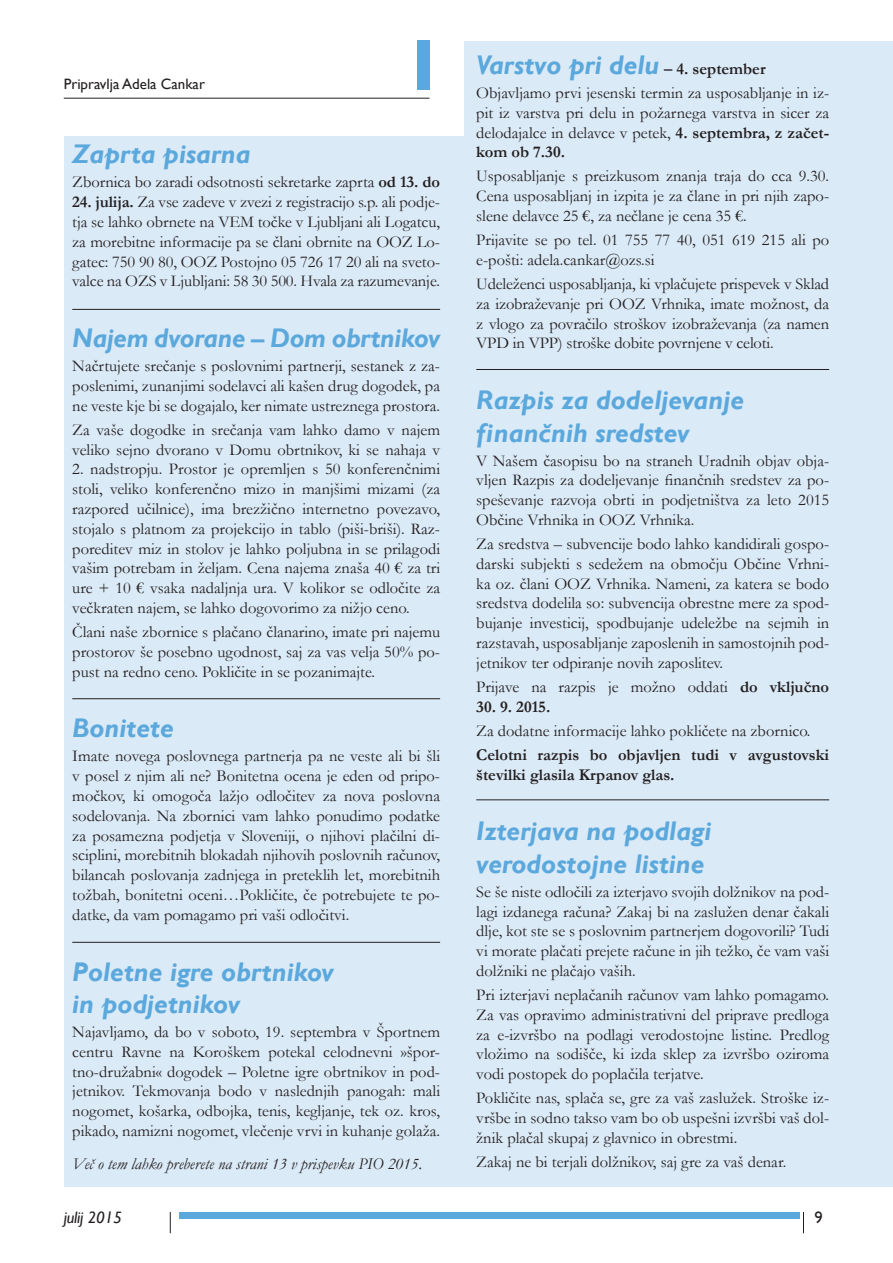
<style>
.page{position:relative;width:893px;height:1263px;background:#fff}
.page>*{position:absolute;margin:0;border:0;box-sizing:border-box;transform-origin:0 0}
.t1{font:italic 700 27px/32.4px "Gill Sans";color:#5ba8dc}
.t2{font:16.5px/19.8px "Garamond";color:#231f20;text-align:justify}
.t3{font:700 16.5px/19.8px "Garamond";color:#231f20}
.t4{font:italic 16.5px "Garamond";color:#231f20}
.t5{font:italic 16.5px "Gill Sans";letter-spacing:-.01em;color:#231f20}
.t6{font:16.5px "Gill Sans";color:#231f20}
.t7{font:15px "Gill Sans";color:#231f20}
.s1{font-weight:700}
.s2{font-family:"Garamond";font-style:normal;font-size:16.5px;color:#231f20}
</style>
<div class="page">
<svg style="left:803px;top:1212px;width:1px;height:21px"></svg>
<div style="left:179px;top:1212px;width:620px;height:6px;background:#5ba8dc"></div>
<svg style="left:170px;top:1212px;width:1px;height:21px"></svg>
<div style="left:464px;top:41px;width:429px;height:1145px;background:#dbeaf7"></div>
<div style="left:64px;top:136px;width:441px;height:1050px;background:#dbeaf7"></div>
<hr style="left:476px;top:369px;width:353px;height:1px;background:#231f20">
<hr style="left:476px;top:799px;width:353px;height:1px;background:#231f20">
<hr style="left:72px;top:698px;width:368px;height:1px;background:#231f20">
<hr style="left:72px;top:942px;width:368px;height:1px;background:#231f20">
<hr style="left:72px;top:309px;width:368px;height:1px;background:#231f20">
<hr style="left:64px;top:98px;width:365px;height:1px;background:#231f20">
<div style="left:417px;top:40px;width:12px;height:49px;background:#5ba8dc"></div>
<p class="t7" style="left:64px;top:76px;width:143px">Pripravlja Adela Cankar</p>
<h1 class="t1" style="left:72px;top:139px;width:180px">Zaprta pisarna</h1>
<p class="t2" style="left:72px;top:172px;width:369px">Zbornica bo zaradi odsotnosti sekretarke zaprta <span class="s1">od 13. do</span></p>
<p class="t2" style="left:72px;top:192px;width:369px"><span class="s1">24. julija.</span> Za vse zadeve v zvezi z registracijo s.p. ali podje&shy;tja se lahko obrnete na VEM točke v Ljubljani ali Logatcu, za morebitne informacije pa se člani obrnite na OOZ Lo&shy;gatec: 750 90 80, OOZ Postojno 05 726 17 20 ali na sveto&shy;valce na OZS v Ljubljani: 58 30 500. Hvala za razumevanje.</p>
<h1 class="t1" style="left:72px;top:322px;width:369px">Najem dvorane – Dom obrtnikov</h1>
<p class="t2" style="left:72px;top:356px;width:369px">Načrtujete srečanje s poslovnimi partnerji, sestanek z za&shy;poslenimi, zunanjimi sodelavci ali kašen drug dogodek, pa ne veste kje bi se dogajalo, ker nimate ustreznega prostora.</p>
<p class="t2" style="left:72px;top:419px;width:369px">Za vaše dogodke in srečanja vam lahko damo v najem veliko sejno dvorano v Domu obrtnikov, ki se nahaja v</p>
<p class="t2" style="left:72px;top:459px;width:369px">2. nadstropju. Prostor je opremljen s 50 konferenčnimi stoli, veliko konferenčno mizo in manjšimi mizami (za razpored učilnice), ima brezžično internetno povezavo, stojalo s platnom za projekcijo in tablo (piši-briši). Raz&shy;poreditev miz in stolov je lahko poljubna in se prilagodi vašim potrebam in željam. Cena najema znaša 40 € za tri ure + 10 € vsaka nadaljnja ura. V kolikor se odločite za večkraten najem, se lahko dogovorimo za nižjo ceno.</p>
<p class="t2" style="left:72px;top:621px;width:369px">Člani naše zbornice s plačano članarino, imate pri najemu prostorov še posebno ugodnost, saj za vas velja 50% po&shy;pust na redno ceno. Pokličite in se pozanimajte.</p>
<h1 class="t1" style="left:72px;top:713px;width:103px">Bonitete</h1>
<p class="t2" style="left:72px;top:746px;width:369px">Imate novega poslovnega partnerja pa ne veste ali bi šli v posel z njim ali ne? Bonitetna ocena je eden od pripo&shy;močkov, ki omogoča lažjo odločitev za nova poslovna sodelovanja. Na zbornici vam lahko ponudimo podatke za posamezna podjetja v Sloveniji, o njihovi plačilni di&shy;sciplini, morebitnih blokadah njihovih poslovnih računov, bilancah poslovanja zadnjega in preteklih let, morebitnih tožbah, bonitetni oceni…Pokličite, če potrebujete te po&shy;datke, da vam pomagamo pri vaši odločitvi.</p>
<h1 class="t1" style="left:72px;top:956px;width:263px">Poletne igre obrtnikov in podjetnikov</h1>
<p class="t2" style="left:72px;top:1021px;width:369px">Najavljamo, da bo v soboto, 19. septembra v Športnem centru Ravne na Koroškem potekal celodnevni »špor&shy;tno-družabni« dogodek – Poletne igre obrtnikov in pod&shy;jetnikov. Tekmovanja bodo v naslednjih panogah: mali nogomet, košarka, odbojka, tenis, kegljanje, tek oz. kros, pikado, namizni nogomet, vlečenje vrvi in kuhanje golaža.</p>
<p class="t4" style="left:72px;top:1152px;width:351px">Več o tem lahko preberete na strani 13 v prispevku PIO 2015.</p>
<h1 class="t1" style="left:476px;top:49px;width:291px">Varstvo pri delu <span class="s2">– 4. september</span></h1>
<p class="t2" style="left:476px;top:82px;width:354px">Objavljamo prvi jesenski termin za usposabljanje in iz&shy;pit iz varstva pri delu in požarnega varstva in sicer za delodajalce in delavce v petek, <span class="s1">4. septembra, z začet&shy;kom ob 7.30.</span></p>
<p class="t2" style="left:476px;top:166px;width:354px">Usposabljanje s preizkusom znanja traja do cca 9.30.<br>Cena usposabljanj in izpita je za člane in pri njih zapo&shy;slene delavce 25 €, za nečlane je cena 35 €.</p>
<p class="t2" style="left:476px;top:230px;width:354px">Prijavite se po tel. 01 755 77 40, 051 619 215 ali po e-pošti: adela.cankar@ozs.si</p>
<p class="t2" style="left:476px;top:273px;width:354px">Udeleženci usposabljanja, ki vplačujete prispevek v Sklad za izobraževanje pri OOZ Vrhnika, imate možnost, da z vlogo za povračilo stroškov izobraževanja (za namen VPD in VPP) stroške dobite povrnjene v celoti.</p>
<h1 class="t1" style="left:476px;top:384px;width:269px">Razpis za dodeljevanje finančnih sredstev</h1>
<p class="t2" style="left:476px;top:450px;width:354px">V Našem časopisu bo na straneh Uradnih objav obja&shy;vljen Razpis za dodeljevanje finančnih sredstev za po&shy;speševanje razvoja obrti in podjetništva za leto 2015<br>Občine Vrhnika in OOZ Vrhnika.</p>
<p class="t2" style="left:476px;top:533px;width:354px">Za sredstva – subvencije bodo lahko kandidirali gospo&shy;darski subjekti s sedežem na območju Občine Vrhni&shy;ka oz. člani OOZ Vrhnika. Nameni, za katera se bodo sredstva dodelila so: subvencija obrestne mere za spod&shy;bujanje investicij, spodbujanje udeležbe na sejmih in razstavah, usposabljanje zaposlenih in samostojnih pod&shy;jetnikov ter odpiranje novih zaposlitev.</p>
<p class="t2" style="left:476px;top:676px;width:354px">Prijave na razpis je možno oddati <span class="s1">do vključno</span></p>
<p class="t3" style="left:476px;top:697px;width:76px">30. 9. 2015.</p>
<p class="t2" style="left:476px;top:720px;width:336px">Za dodatne informacije lahko pokličete na zbornico.</p>
<p class="t3" style="left:476px;top:745px;width:354px">Celotni razpis bo objavljen tudi v avgustovski številki glasila Krpanov glas.</p>
<h1 class="t1" style="left:476px;top:816px;width:237px">Izterjava na podlagi verodostojne listine</h1>
<p class="t2" style="left:476px;top:881px;width:354px">Se še niste odločili za izterjavo svojih dolžnikov na pod&shy;lagi izdanega računa? Zakaj bi na zaslužen denar čakali dlje, kot ste se s poslovnim partnerjem dogovorili? Tudi vi morate plačati prejete račune in jih težko, če vam vaši dolžniki ne plačajo vaših.</p>
<p class="t2" style="left:476px;top:984px;width:354px">Pri izterjavi neplačanih računov vam lahko pomagamo.<br>Za vas opravimo administrativni del priprave predloga za e-izvršbo na podlagi verodostojne listine. Predlog vložimo na sodišče, ki izda sklep za izvršbo oziroma vodi postopek do poplačila terjatve.</p>
<p class="t2" style="left:476px;top:1088px;width:354px">Pokličite nas, splača se, gre za vaš zaslužek. Stroške iz&shy;vršbe in sodno takso vam bo ob uspešni izvršbi vaš dol&shy;žnik plačal skupaj z glavnico in obrestmi.</p>
<p class="t2" style="left:476px;top:1151px;width:312px">Zakaj ne bi terjali dolžnikov, saj gre za vaš denar.</p>
<p class="t5" style="left:64px;top:1208px;width:60px">julij 2015</p>
<p class="t6" style="left:814px;top:1208px;width:10px">9</p>
</div>
